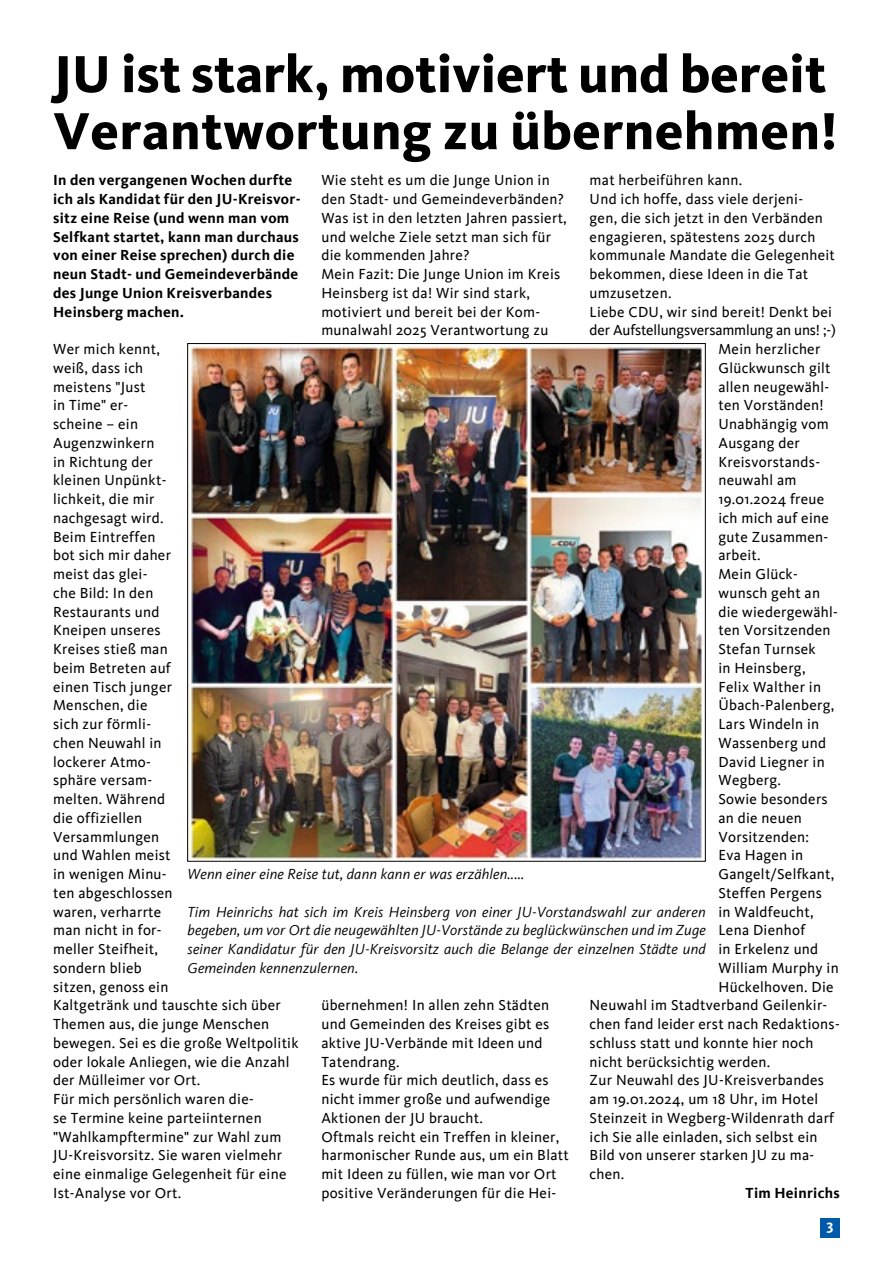
<style>
.page{position:relative;width:893px;height:1263px;background:#fff}
.page>*{position:absolute;margin:0;border:0;box-sizing:border-box;transform-origin:0 0}
.t1{font:800 54px/57px "Kievit";letter-spacing:.005em;color:#000}
.t2{font:15px/18.8px "Kievit";letter-spacing:.02em;color:#000}
.t3{font:italic 15px/18.8px "Kievit";letter-spacing:.01em;color:#000;text-align:justify}
.t4{font:700 15px/18.8px "Kievit";letter-spacing:.02em;color:#000}
.t5{font:15px "Kievit";letter-spacing:-.01em;color:#000}
.t6{font:700 15px "Kievit";color:#fff}
</style>
<div class="page">
<div style="left:820px;top:1217px;width:20px;height:20px;background:#005aa9"></div>
<img style="left:189px;top:345px;width:515px;height:515px">
<h1 class="t1" style="left:53px;top:45px;width:786px">JU ist stark, motiviert und bereit<br>Verantwortung zu übernehmen!</h1>
<p class="t4" style="left:53px;top:171px;width:249px">I n den vergangenen Wochen durfte ich als Kandidat für den JU -Kreisvor&shy;sitz eine Reise (und wenn man vom<br>Selfkant startet, kann man durchaus von einer Reise sprechen) durch die neun Stadt- und Gemeindeverbände des Junge U nion Kreisverbandes<br>Heinsberg machen.</p>
<p class="t2" style="left:53px;top:340px;width:247px">Wer mich kennt,<br>weiß, dass ich<br>meistens "Just<br>in Time" er-<br>scheine – ein<br>Augenzwinkern<br>in Richtung der<br>kleinen Unpünkt-<br>lichkeit, die mir<br>nachgesagt wird.<br>Beim Eintreffen<br>bot sich mir daher<br>meist das glei-<br>che Bild: In den<br>Restaurants und<br>Kneipen unseres<br>Kreises stieß man<br>beim Betreten auf<br>einen Tisch junger<br>Menschen, die<br>sich zur förmli-<br>chen Neuwahl in<br>lockerer Atmo-<br>sphäre versam-<br>melten. Während<br>die offiziellen<br>Versammlungen<br>und Wahlen meist<br>in wenigen Minu-<br>ten abgeschlossen<br>waren, verharrte<br>man nicht in for-<br>meller Steifheit,<br>sondern blieb<br>sitzen, genoss ein<br>Kaltgetränk und tauschte sich über<br>Themen aus, die junge Menschen bewegen. Sei es die große Weltpolitik oder lokale Anliegen, wie die Anzahl der Mülleimer vor Ort.<br>Für mich persönlich waren die-<br>se Termine keine parteiinternen "Wahlkampftermine" zur Wahl zum<br>JU-Kreisvorsitz. Sie waren vielmehr eine einmalige Gelegenheit für eine<br>Ist-Analyse vor Ort.</p>
<p class="t2" style="left:590px;top:171px;width:154px">mat herbeiführen kann.</p>
<p class="t2" style="left:590px;top:190px;width:215px">Und ich hoffe, dass viele derjeni-</p>
<p class="t2" style="left:590px;top:209px;width:235px">gen, die sich jetzt in den Verbänden</p>
<p class="t2" style="left:590px;top:227px;width:227px">engagieren, spätestens 2025 durch</p>
<p class="t2" style="left:590px;top:246px;width:247px">kommunale Mandate die Gelegenheit</p>
<p class="t2" style="left:590px;top:265px;width:220px">bekommen, diese Ideen in die Tat</p>
<p class="t2" style="left:590px;top:284px;width:83px">umzusetzen.</p>
<p class="t2" style="left:590px;top:302px;width:244px">Liebe CDU, wir sind bereit! Denkt bei</p>
<p class="t5" style="left:590px;top:322px;width:248px">der Aufstellungsversammlung an uns! ;-)</p>
<p class="t2" style="left:718px;top:340px;width:103px">Mein herzlicher</p>
<p class="t2" style="left:718px;top:359px;width:114px">Glückwunsch gilt</p>
<p class="t2" style="left:718px;top:377px;width:112px">allen neugewähl-</p>
<p class="t2" style="left:718px;top:396px;width:107px">ten Vorständen!</p>
<p class="t2" style="left:718px;top:415px;width:112px">Unabhängig vom</p>
<p class="t2" style="left:718px;top:434px;width:83px">Ausgang der</p>
<p class="t2" style="left:718px;top:452px;width:103px">Kreisvorstands-</p>
<p class="t2" style="left:718px;top:471px;width:80px">neuwahl am</p>
<p class="t2" style="left:718px;top:490px;width:107px">19.01.2024 freue</p>
<p class="t2" style="left:718px;top:509px;width:112px">ich mich auf eine</p>
<p class="t2" style="left:718px;top:527px;width:111px">gute Zusammen-</p>
<p class="t2" style="left:718px;top:546px;width:44px">arbeit.</p>
<p class="t2" style="left:718px;top:565px;width:81px">Mein Glück-</p>
<p class="t2" style="left:718px;top:584px;width:103px">wunsch geht an</p>
<p class="t2" style="left:718px;top:602px;width:121px">die wiedergewähl-</p>
<p class="t2" style="left:718px;top:621px;width:114px">ten Vorsitzenden</p>
<p class="t2" style="left:718px;top:640px;width:99px">Stefan Turnsek</p>
<p class="t2" style="left:718px;top:659px;width:89px">in Heinsberg,</p>
<p class="t2" style="left:718px;top:677px;width:104px">Felix Walther in</p>
<p class="t2" style="left:718px;top:696px;width:117px">Übach-Palenberg,</p>
<p class="t2" style="left:718px;top:715px;width:102px">Lars Windeln in</p>
<p class="t2" style="left:718px;top:734px;width:109px">Wassenberg und</p>
<p class="t2" style="left:718px;top:752px;width:108px">David Liegner in</p>
<p class="t2" style="left:718px;top:771px;width:64px">Wegberg.</p>
<p class="t2" style="left:718px;top:790px;width:111px">Sowie besonders</p>
<p class="t2" style="left:718px;top:809px;width:85px">an die neuen</p>
<p class="t2" style="left:718px;top:827px;width:92px">Vorsitzenden:</p>
<p class="t2" style="left:718px;top:846px;width:86px">Eva Hagen in</p>
<p class="t2" style="left:718px;top:865px;width:117px">Gangelt/Selfkant,</p>
<p class="t2" style="left:718px;top:884px;width:105px">Steffen Pergens</p>
<p class="t2" style="left:718px;top:902px;width:97px">in Waldfeucht,</p>
<p class="t2" style="left:718px;top:921px;width:88px">Lena Dienhof</p>
<p class="t2" style="left:718px;top:940px;width:101px">in Erkelenz und</p>
<p class="t2" style="left:718px;top:959px;width:122px">William Murphy in</p>
<p class="t2" style="left:718px;top:977px;width:117px">H ückelhoven. Die</p>
<p class="t2" style="left:590px;top:996px;width:239px">Neuwahl im Stadtverband Geilenkir-</p>
<p class="t2" style="left:590px;top:1015px;width:252px">chen fand leider erst nach Redaktions-</p>
<p class="t2" style="left:590px;top:1034px;width:225px">schluss statt und konnte hier noch</p>
<p class="t2" style="left:590px;top:1052px;width:182px">nicht berücksichtig werden.</p>
<p class="t2" style="left:590px;top:1071px;width:236px">Zur Neuwahl des JU-Kreisverbandes</p>
<p class="t2" style="left:590px;top:1090px;width:230px">am 19.01.2024, um 18 Uhr, im H otel</p>
<p class="t2" style="left:590px;top:1109px;width:246px">Steinzeit in Wegberg-Wildenrath darf</p>
<p class="t2" style="left:590px;top:1127px;width:229px">ich Sie alle einladen, sich selbst ein</p>
<p class="t2" style="left:590px;top:1146px;width:226px">Bild von unserer starken JU zu ma-</p>
<p class="t2" style="left:590px;top:1165px;width:36px">chen.</p>
<p class="t4" style="left:746px;top:1183px;width:96px">Tim Heinrichs</p>
<p class="t2" style="left:321px;top:171px;width:247px">Wie steht es um die Junge Union in den Stadt- und Gemeindeverbänden?<br>Was ist in den letzten Jahren passiert, und welche Ziele setzt man sich für die kommenden Jahre?<br>Mein Fazit: Die Junge Union im Kreis<br>Heinsberg ist da! Wir sind stark, motiviert und bereit bei der Kom&shy;munalwahl 2025 Verantwortung zu</p>
<p class="t3" style="left:188px;top:865px;width:338px">Wenn einer eine Reise tut, dann kann er was erzählen.....</p>
<p class="t3" style="left:188px;top:902px;width:520px">Tim Heinrichs hat sich im Kreis Heinsberg von einer JU-Vorstandswahl zur anderen begeben, um vor Ort die neugewählten JU-Vorstände zu beglückwünschen und im Zuge seiner Kandidatur für den JU-Kreisvorsitz auch die Belange der einzelnen Städte und Gemeinden kennenzulernen.</p>
<p class="t2" style="left:321px;top:996px;width:249px">übernehmen! In allen zehn Städten und Gemeinden des Kreises gibt es aktive JU-Verbände mit Ideen und<br>Tatendrang.<br>Es wurde für mich deutlich, dass es nicht immer große und aufwendige<br>Aktionen der JU braucht.<br>Oftmals reicht ein Treffen in kleiner, harmonischer Runde aus, um ein Blatt mit Ideen zu füllen, wie man vor Ort positive Veränderungen für die Hei-</p>
<p class="t6" style="left:826px;top:1216px;width:8px">3</p>
</div>
